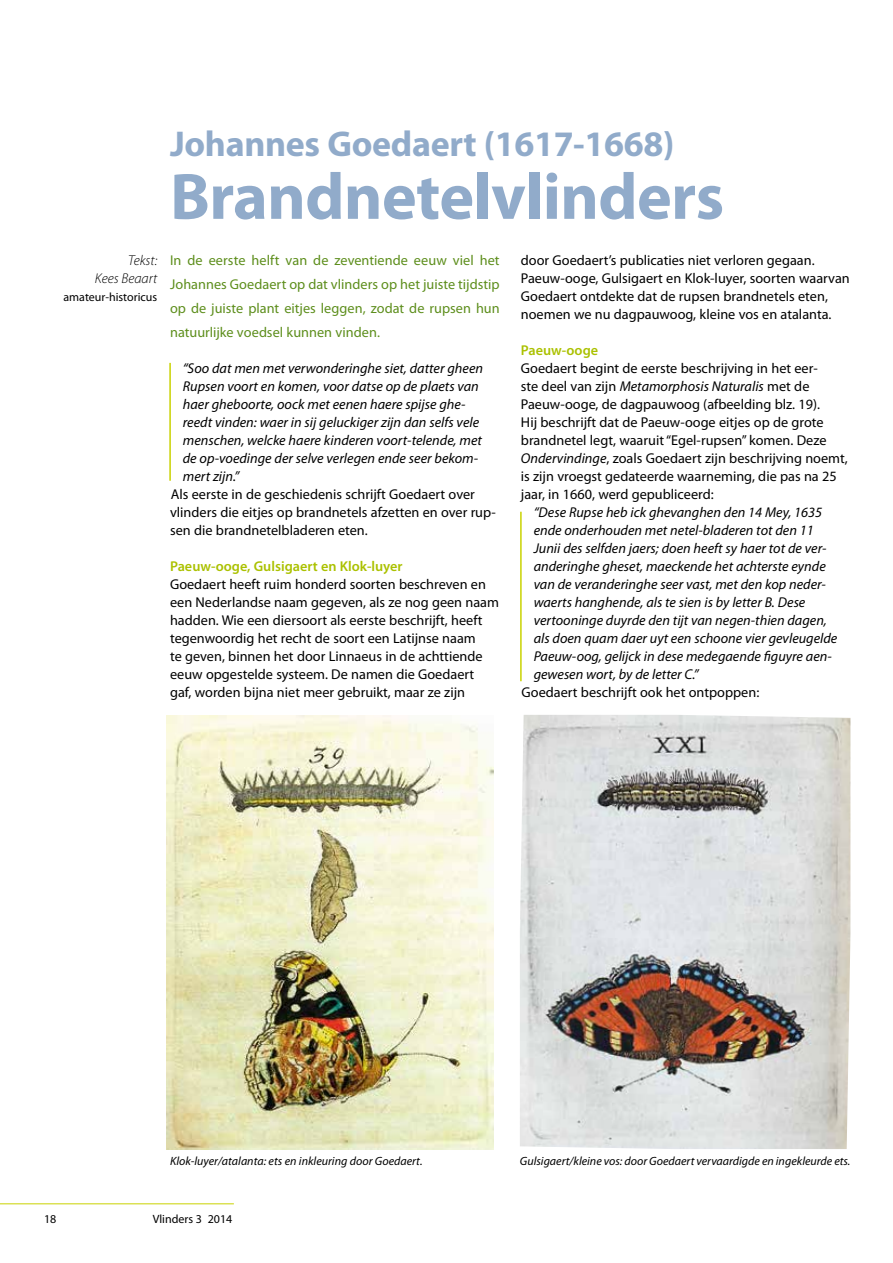
<style>
.page{position:relative;width:893px;height:1263px;background:#fff}
.page>*{position:absolute;margin:0;border:0;box-sizing:border-box;transform-origin:0 0}
.t1{font:700 66px "Myriad Pro";letter-spacing:-.01em;color:#91abca}
.t2{font:700 36px "Myriad Pro";letter-spacing:-.01em;color:#91abca}
.t3{font:14.25px/18px "Myriad Pro";color:#000}
.t4{font:italic 14.25px/18px "Myriad Pro";color:#000}
.t5{font:14.25px/24px "Myriad Pro";color:#5d8e1c;text-align:justify}
.t6{font:600 14.25px "Myriad Pro";color:#abc100}
.t7{font:italic 300 14.25px/18px "Myriad Pro";color:#000;text-align:right}
.t8{font:italic 12px "Myriad Pro";color:#000}
.t9{font:12px "Myriad Pro";color:#000}
.s1{font-style:italic}
</style>
<div class="page">
<hr style="left:0;top:1203px;width:234px;height:1px;background:#c9d200">
<img style="left:520px;top:715px;width:330px;height:434px">
<img style="left:166px;top:715px;width:327px;height:434px">
<hr style="left:169px;top:363px;width:2px;height:118px;background:#c9d200">
<hr style="left:520px;top:512px;width:2px;height:169px;background:#c9d200">
<p class="t7" style="left:95px;top:252px;width:64px">Tekst:<br>Kees Beaart</p>
<p class="t9" style="left:63px;top:290px;width:95px">amateur-historicus</p>
<h2 class="t2" style="left:170px;top:120px;width:506px">Johannes Goedaert (1617-1668)</h2>
<h1 class="t1" style="left:170px;top:154px;width:556px">Brandnetelvlinders</h1>
<p class="t3" style="left:521px;top:251px;width:330px">door Goedaert’s publicaties niet verloren gegaan.<br>Paeuw-ooge, Gulsigaert en Klok-luyer, soorten waarvan Goedaert ontdekte dat de rupsen brandnetels eten, noemen we nu dagpauwoog, kleine vos en atalanta.</p>
<p class="t6" style="left:521px;top:341px;width:79px">Paeuw-ooge</p>
<p class="t3" style="left:521px;top:359px;width:328px">Goedaert begint de eerste beschrijving in het eer-<br>ste deel van zijn <span class="s1">Metamorphosis Naturalis</span> met de Paeuw-ooge, de dagpauwoog (afbeelding blz. 19).<br>Hij beschrijft dat de Paeuw-ooge eitjes op de grote brandnetel legt, waaruit “Egel-rupsen” komen. Deze <span class="s1">Ondervindinge</span>, zoals Goedaert zijn beschrijving noemt, is zijn vroegst gedateerde waarneming, die pas na 25 jaar, in 1660, werd gepubliceerd:</p>
<p class="t4" style="left:534px;top:503px;width:305px">“Dese Rupse heb ick ghevanghen den 14 Mey, 1635 ende onderhouden met netel-bladeren tot den 11<br>Junii des selfden jaers; doen heeft sy haer tot de ver&shy;anderinghe gheset, maeckende het achterste eynde van de veranderinghe seer vast, met den kop neder&shy;waerts hanghende, als te sien is by letter B. Dese vertooninge duyrde den tijt van negen-thien dagen, als doen quam daer uyt een schoone vier gevleugelde Paeuw-oog, gelijck in dese medegaende figuyre aen&shy;gewesen wort, by de letter C.”</p>
<p class="t3" style="left:522px;top:683px;width:239px">Goedaert beschrijft ook het ontpoppen:</p>
<p class="t5" style="left:170px;top:248px;width:331px">In de eerste helft van de zeventiende eeuw viel het Johannes Goedaert op dat vlinders op het juiste tijdstip op de juiste plant eitjes leggen, zodat de rupsen hun natuurlijke voedsel kunnen vinden.</p>
<p class="t4" style="left:183px;top:359px;width:302px">“Soo dat men met verwonderinghe siet, datter gheen Rupsen voort en komen, voor datse op de plaets van haer gheboorte, oock met eenen haere spijse ghe&shy;reedt vinden: waer in sij geluckiger zijn dan selfs vele menschen, welcke haere kinderen voort-telende, met de op-voedinge der selve verlegen ende seer bekom&shy;mert zijn.”</p>
<p class="t3" style="left:170px;top:485px;width:327px">Als eerste in de geschiedenis schrijft Goedaert over vlinders die eitjes op brandnetels afzetten en over rup&shy;sen die brandnetelbladeren eten.</p>
<p class="t6" style="left:170px;top:557px;width:234px">Paeuw-ooge, Gulsigaert en Klok-luyer</p>
<p class="t3" style="left:170px;top:575px;width:330px">Goedaert heeft ruim honderd soorten beschreven en een Nederlandse naam gegeven, als ze nog geen naam hadden. Wie een diersoort als eerste beschrijft, heeft tegenwoordig het recht de soort een Latijnse naam<br>te geven, binnen het door Linnaeus in de achttiende eeuw opgestelde systeem. De namen die Goedaert gaf, worden bijna niet meer gebruikt, maar ze zijn</p>
<p class="t8" style="left:170px;top:1154px;width:254px">Klok-luyer/atalanta: ets en inkleuring door Goedaert.</p>
<p class="t8" style="left:520px;top:1154px;width:332px">Gulsigaert/kleine vos: door Goedaert vervaardigde en ingekleurde ets.</p>
<p class="t9" style="left:44px;top:1211px;width:14px">18</p>
<p class="t9" style="left:153px;top:1211px;width:81px">Vlinders 3 2014</p>
</div>
